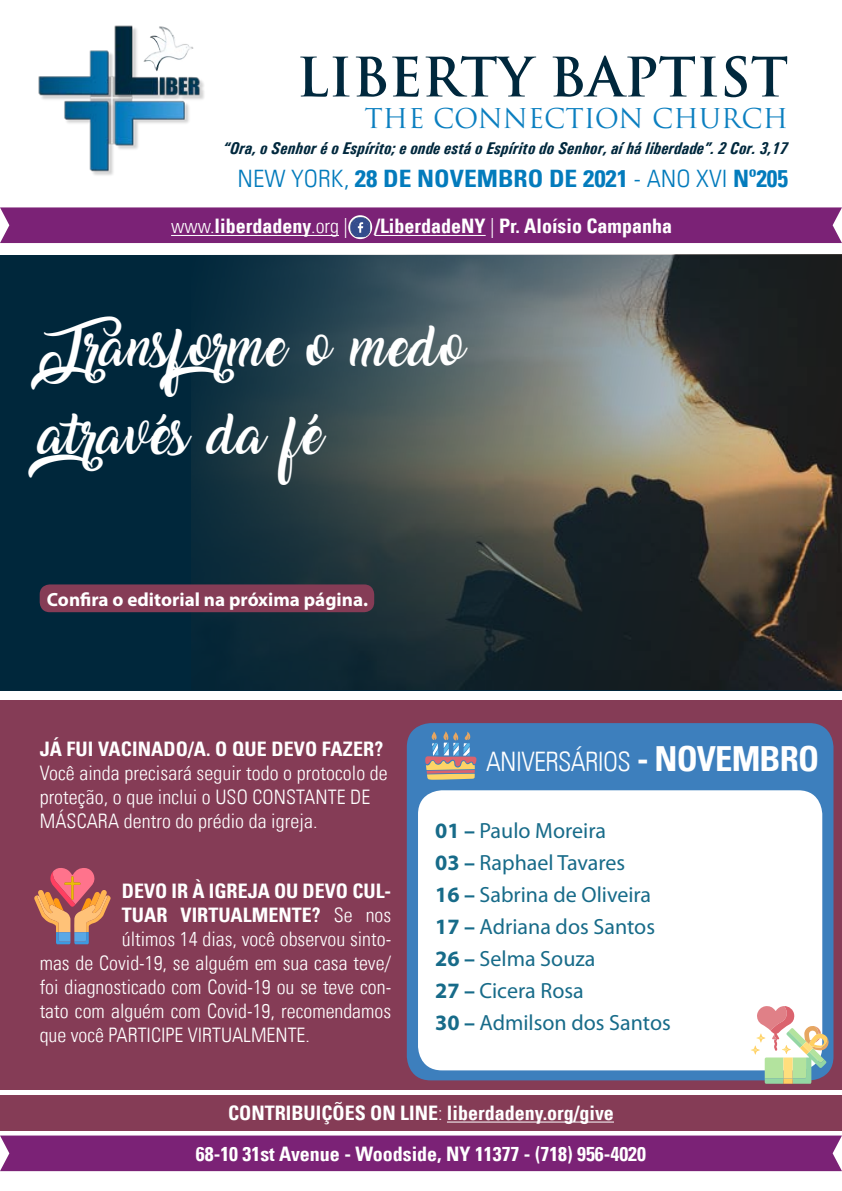
<style>
.page{position:relative;width:842px;height:1191px;background:#fff}
.page>*{position:absolute;margin:0;border:0;box-sizing:border-box;transform-origin:0 0}
.t1{font:700 52.8px "Trajan Pro";color:#00283d}
.t2{font:36px "Amarillo";letter-spacing:.025em;color:#fff}
.t3{font:300 condensed 26.8px "Univers LT";letter-spacing:-.025em;color:#fff}
.t4{font:26.6px "Trajan Pro";color:#0b7fc0}
.t5{font:700 condensed 24px "Univers LT";color:#037bbc;scale:1.06 1}
.t6{font:22px "Myriad Pro";color:#176b89}
.t7{font:300 condensed 20px/24px "Univers LT";color:#fff}
.t8{font:700 condensed 20px "Univers LT";color:#fff}
.t9{font:700 19.2px "Myriad Pro";color:#fff}
.t10{font:italic 700 17px "Univers Condensed";color:#00283d}
.s1{font-weight:300}
.s2{font-weight:700}
.s3{font-weight:700;font-size:34.6px}
</style>
<div class="page">
<div style="left:0;top:700px;width:842px;height:390px;background:#853c56"></div>
<div style="left:407px;top:723px;width:426px;height:357px;background:#3d7fbd;border-radius:24px"></div>
<div style="left:418px;top:790px;width:404px;height:280px;background:#fff;border-radius:24px"></div>
<div style="left:0;top:1095px;width:842px;height:35px;background:#853c56"></div>
<div style="left:0;top:207px;width:842px;height:36px;background:#7b2276"></div>
<svg style="left:348px;top:215px;width:24px;height:24px"></svg>
<img style="left:350px;top:217px;width:20px;height:20px">
<img style="left:38px;top:25px;width:166px;height:150px">
<div style="left:0;top:1135px;width:842px;height:36px;background:#7b2276"></div>
<hr style="left:171px;top:235px;width:168px;height:1px;background:#fff">
<hr style="left:374px;top:235px;width:112px;height:1px;background:#fff">
<hr style="left:447px;top:1121px;width:167px;height:1px;background:#fff">
<div style="left:0;top:255px;width:842px;height:435px;background:#00273b"></div>
<img style="left:191px;top:255px;width:651px;height:434px">
<div style="left:40px;top:584px;width:334px;height:28px;background:#853c56;border-radius:10px"></div>
<svg style="left:34px;top:868px;width:77px;height:76px"></svg>
<svg style="left:425px;top:731px;width:51px;height:49px"></svg>
<svg style="left:751px;top:1005px;width:77px;height:78px"></svg>
<p class="t1" style="left:297px;top:44px;width:493px">LIBERTY BAPTIST</p>
<p class="t4" style="left:365px;top:101px;width:425px">THE CONNECTION CHURCH</p>
<p class="t10" style="left:223px;top:137px;width:566px">“Ora, o Senhor é o Espírito; e onde está o Espírito do Senhor, aí há liberdade”. 2 Cor. 3,17</p>
<p class="t5" style="left:237px;top:163px;width:521px"><span class="s1">NEW YORK,</span> 28 DE NOVEMBRO DE 2021 <span class="s1">- ANO XVI</span> Nº205</p>
<p class="t8" style="left:171px;top:214px;width:178px"><span class="s1">www.</span>liberdadeny<span class="s1">.org |</span></p>
<p class="t8" style="left:374px;top:214px;width:299px">/LiberdadeNY <span class="s1">|</span> Pr. Aloísio Campanha</p>
<p class="t2" style="left:40px;top:332px;width:427px">Transforme o medo</p>
<p class="t2" style="left:40px;top:420px;width:285px">através da fé</p>
<p class="t9" style="left:47px;top:586px;width:323px">Confira o editorial na próxima página.</p>
<p class="t7" style="left:40px;top:736px;width:350px"><span class="s2">JÁ FUI VACINADO/A. O QUE DEVO FAZER?<br></span>Você ainda precisará seguir todo o protocolo de proteção, o que inclui o USO CONSTANTE DE MÁSCARA dentro do prédio da igreja.</p>
<p class="t8" style="left:122px;top:879px;width:271px">DEVO IR À IGREJA OU DEVO CUL-</p>
<p class="t8" style="left:122px;top:903px;width:271px">TUAR VIRTUALMENTE? <span class="s1">Se nos</span></p>
<p class="t7" style="left:122px;top:927px;width:271px">últimos 14 dias, você observou sinto-</p>
<p class="t7" style="left:40px;top:951px;width:353px">mas de Covid-19, se alguém em sua casa teve/</p>
<p class="t7" style="left:40px;top:975px;width:353px">foi diagnosticado com Covid-19 ou se teve con-</p>
<p class="t7" style="left:40px;top:999px;width:353px">tato com alguém com Covid-19, recomendamos</p>
<p class="t7" style="left:40px;top:1023px;width:272px">que você PARTICIPE VIRTUALMENTE.</p>
<p class="t3" style="left:486px;top:745px;width:335px">ANIVERSÁRIOS <span class="s3">- NOVEMBRO</span></p>
<p class="t6" style="left:435px;top:817px;width:172px"><span class="s2">01 –</span> Paulo Moreira</p>
<p class="t6" style="left:435px;top:849px;width:192px"><span class="s2">03 –</span> Raphael Tavares</p>
<p class="t6" style="left:435px;top:881px;width:218px"><span class="s2">16 –</span> Sabrina de Oliveira</p>
<p class="t6" style="left:435px;top:913px;width:221px"><span class="s2">17 –</span> Adriana dos Santos</p>
<p class="t6" style="left:435px;top:945px;width:162px"><span class="s2">26 –</span> Selma Souza</p>
<p class="t6" style="left:435px;top:977px;width:150px"><span class="s2">27 –</span> Cicera Rosa</p>
<p class="t6" style="left:435px;top:1009px;width:237px"><span class="s2">30 –</span> Admilson dos Santos</p>
<p class="t8" style="left:228px;top:1100px;width:387px">CONTRIBUIÇÕES ON LINE<span class="s1">:</span> liberdadeny.org/give</p>
<p class="t8" style="left:196px;top:1141px;width:452px">68-10 31st Avenue - Woodside, NY 11377 - (718) 956-4020</p>
</div>
